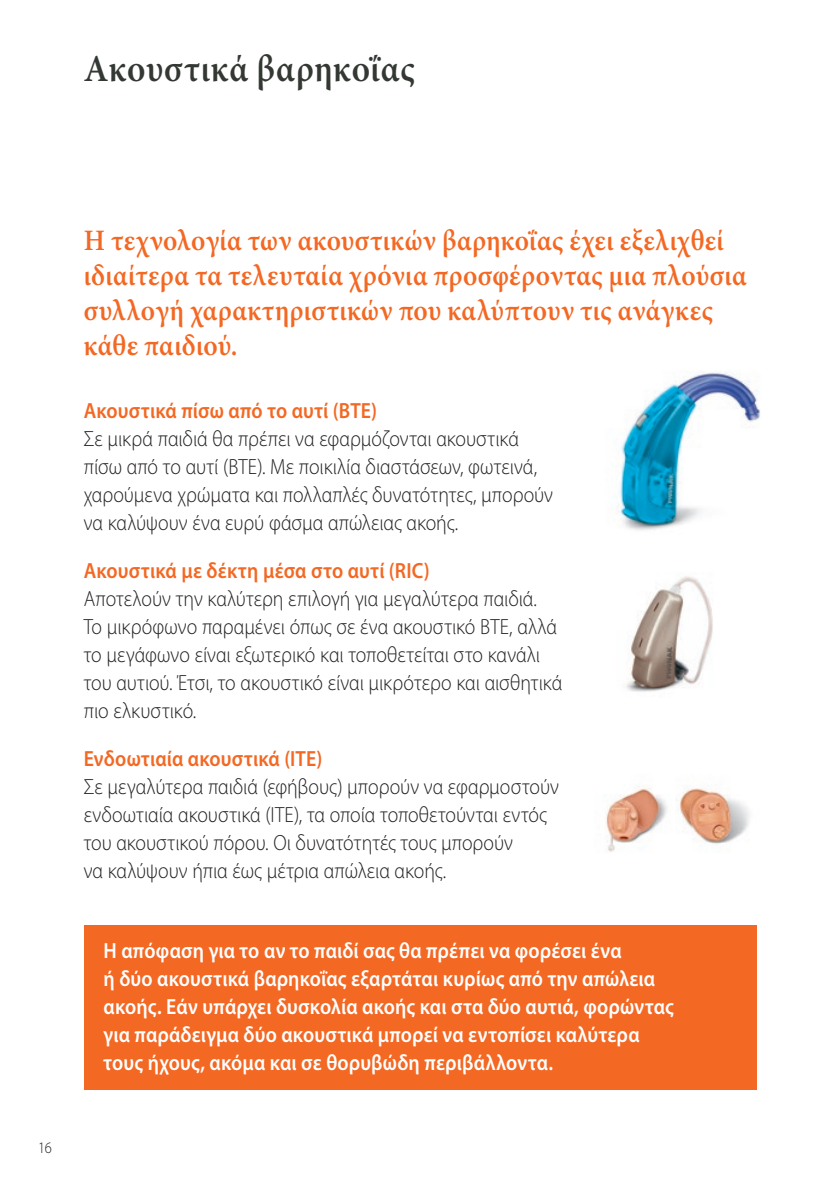
<style>
.page{position:relative;width:840px;height:1191px;background:#fff}
.page>*{position:absolute;margin:0;border:0;box-sizing:border-box;transform-origin:0 0}
.t1{font:600 38.2px "Minion Pro";letter-spacing:.02em;color:#333833;scale:.92 1}
.t2{font:600 29.6px/35px "Minion Pro";letter-spacing:.01em;color:#f36823;scale:.92 1}
.t3{font:300 22px/28px "Myriad Pro";color:#231f20;scale:.9 1}
.t4{font:600 22px/28px "Myriad Pro";letter-spacing:.01em;color:#fff;scale:.9 1}
.t5{font:600 22px "Myriad Pro";letter-spacing:.01em;color:#f36823;scale:.9 1}
.t6{font:300 16px "Myriad Pro";color:#231f20;scale:.9 1}
</style>
<div class="page">
<img style="left:626px;top:576px;width:87px;height:116px">
<img style="left:618px;top:372px;width:142px;height:159px">
<img style="left:606px;top:786px;width:61px;height:66px">
<img style="left:676px;top:788px;width:73px;height:56px">
<div style="left:84px;top:925px;width:671px;height:164px;background:#f36823"></div>
<h1 class="t1" style="left:84px;top:43px;width:361px">Ακουστικά βαρηκοΐας</h1>
<p class="t6" style="left:38px;top:1137px;width:16px">16</p>
<h2 class="t2" style="left:84px;top:222px;width:722px">Η τεχνολογία των ακουστικών βαρηκοΐας έχει εξελιχθεί ιδιαίτερα τα τελευταία χρόνια προσφέροντας μια πλούσια συλλογή χαρακτηριστικών που καλύπτουν τις ανάγκες κάθε παιδιού.</h2>
<p class="t5" style="left:84px;top:396px;width:327px">Ακουστικά πίσω από το αυτί (ΒΤΕ)</p>
<p class="t3" style="left:84px;top:424px;width:522px">Σε μικρά παιδιά θα πρέπει να εφαρμόζονται ακουστικά πίσω από το αυτί (BTE). Με ποικιλία διαστάσεων, φωτεινά, χαρούμενα χρώματα και πολλαπλές δυνατότητες, μπορούν να καλύψουν ένα ευρύ φάσμα απώλειας ακοής.</p>
<p class="t5" style="left:84px;top:556px;width:386px">Ακουστικά με δέκτη μέσα στο αυτί (RIC)</p>
<p class="t3" style="left:84px;top:584px;width:533px">Αποτελούν την καλύτερη επιλογή για μεγαλύτερα παιδιά.<br>Το μικρόφωνο παραμένει όπως σε ένα ακουστικό BTE, αλλά το μεγάφωνο είναι εξωτερικό και τοποθετείται στο κανάλι του αυτιού. Έτσι, το ακουστικό είναι μικρότερο και αισθητικά πιο ελκυστικό.</p>
<p class="t5" style="left:84px;top:744px;width:266px">Ενδοωτιαία ακουστικά (ΙΤΕ)</p>
<p class="t3" style="left:84px;top:772px;width:529px">Σε μεγαλύτερα παιδιά (εφήβους) μπορούν να εφαρμοστούν ενδοωτιαία ακουστικά (ITE), τα οποία τοποθετούνται εντός του ακουστικού πόρου. Οι δυνατότητές τους μπορούν<br>να καλύψουν ήπια έως μέτρια απώλεια ακοής.</p>
<p class="t4" style="left:103px;top:936px;width:634px">Η απόφαση για το αν το παιδί σας θα πρέπει να φορέσει ένα<br>ή δύο ακουστικά βαρηκοΐας εξαρτάται κυρίως από την απώλεια ακοής. Εάν υπάρχει δυσκολία ακοής και στα δύο αυτιά, φορώντας για παράδειγμα δύο ακουστικά μπορεί να εντοπίσει καλύτερα τους ήχους, ακόμα και σε θορυβώδη περιβάλλοντα.</p>
</div>
